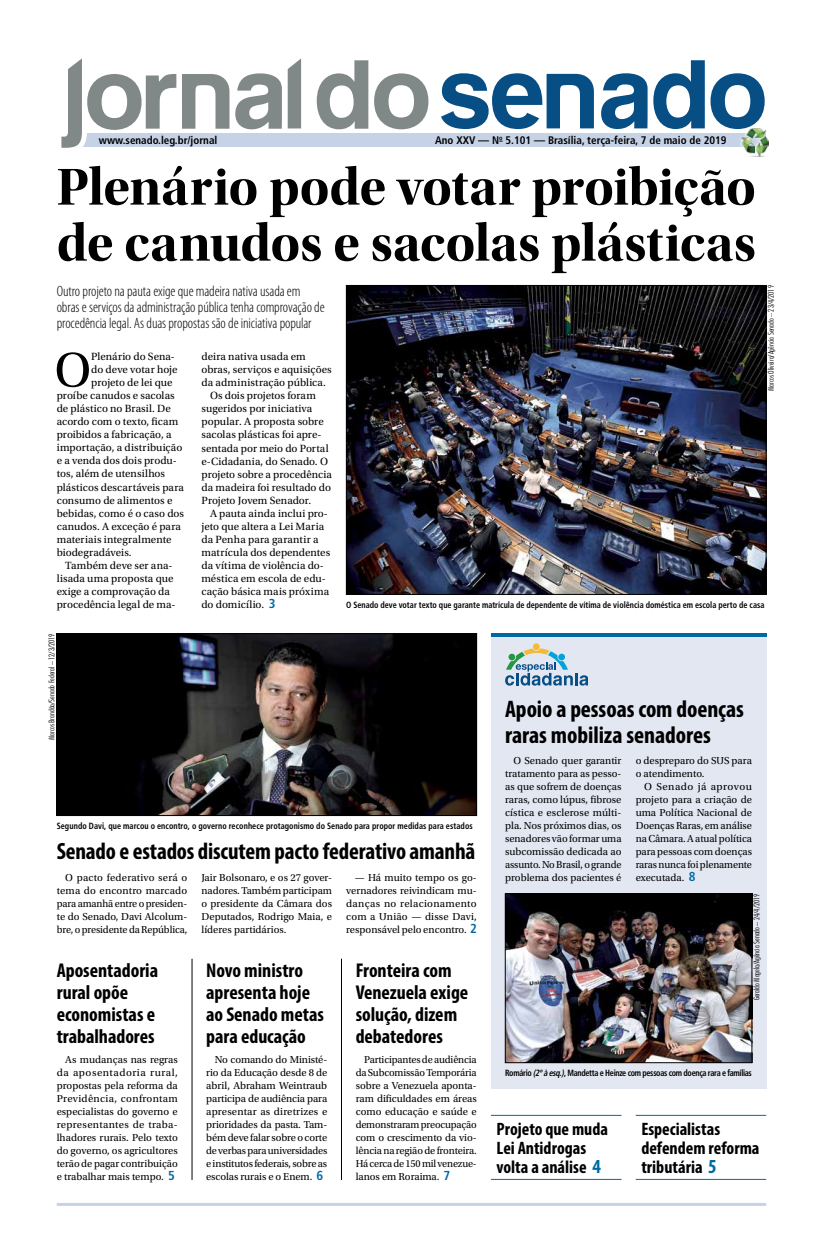
<style>
.page{position:relative;width:823px;height:1248px;background:#fff}
.page>*{position:absolute;margin:0;border:0;box-sizing:border-box;transform-origin:0 0}
.t1{font:54px/56px "Utopia Std Bold Disp";letter-spacing:-.005em;color:#000}
.t2{font:50.8px "Utopia Std";color:#000}
.t3{font:700 condensed 24px/26px "Myriad Pro";letter-spacing:-.005em;color:#000}
.t4{font:700 condensed 23.6px "Myriad Pro";letter-spacing:-.01em;color:#000}
.t5{font:700 condensed 20px/22px "Myriad Pro";color:#000}
.t6{font:700 condensed 18px/19px "Myriad Pro";color:#000}
.t7{font:300 condensed 15px/16px "Myriad Pro";letter-spacing:-.005em;color:#000}
.t8{font:11px "Utopia Std";letter-spacing:.005em;color:#000}
.t9{font:700 condensed 11px "Frutiger";color:#000}
.t10{font:10.6px/13px "Utopia Std";letter-spacing:-.005em;color:#000;text-align:justify}
.t11{font:700 condensed 9px "Frutiger";letter-spacing:.005em;color:#000;scale:.9 1}
.t12{font:700 condensed 9px "Frutiger";letter-spacing:-.035em;color:#000;scale:.9 1}
.t13{font:300 condensed 8px "Futura BT";color:#000}
.s1{font-family:"Frutiger";font-weight:700;font-stretch:condensed;font-size:13px;color:#0069a4}
.s2{font-style:italic}
.s3{font-size:20px;color:#0069a4}
</style>
<div class="page">
<hr style="left:57px;top:1202px;width:708px;height:3px;background:#c6d2e6">
<div style="left:76px;top:134px;width:689px;height:13px;background:#c6d2e6"></div>
<svg style="left:182px;top:74px;width:47px;height:55px"></svg>
<svg style="left:316px;top:60px;width:52px;height:69px"></svg>
<svg style="left:374px;top:73px;width:54px;height:56px"></svg>
<svg style="left:235px;top:58px;width:66px;height:71px"></svg>
<svg style="left:653px;top:60px;width:51px;height:69px"></svg>
<svg style="left:710px;top:73px;width:54px;height:56px"></svg>
<svg style="left:441px;top:73px;width:152px;height:56px"></svg>
<svg style="left:601px;top:73px;width:46px;height:56px"></svg>
<svg style="left:61px;top:58px;width:115px;height:90px"></svg>
<div style="left:736px;top:126px;width:33px;height:32px;background:#fff;opacity:.75"></div>
<img style="left:740px;top:129px;width:28px;height:27px">
<div style="left:490px;top:633px;width:275px;height:455px;background:#e2e7f2"></div>
<hr style="left:490px;top:633px;width:275px;height:3px;background:#0069a4">
<svg style="left:532px;top:643px;width:7px;height:7px"></svg>
<svg style="left:505px;top:648px;width:82px;height:37px"></svg>
<img style="left:507px;top:895px;width:242px;height:165px">
<div style="left:505px;top:893px;width:246px;height:169px;border:1px solid #000"></div>
<img style="left:348px;top:287px;width:415px;height:305px">
<div style="left:346px;top:285px;width:419px;height:309px;border:1px solid #000"></div>
<img style="left:59px;top:635px;width:415px;height:178px">
<div style="left:57px;top:633px;width:419px;height:182px;border:1px solid #000"></div>
<hr style="left:490px;top:1178px;width:131px;height:1px;background:#0069a4">
<hr style="left:635px;top:1178px;width:130px;height:1px;background:#0069a4">
<hr style="left:490px;top:1114px;width:131px;height:1px;background:#0069a4">
<hr style="left:635px;top:1114px;width:130px;height:1px;background:#0069a4">
<hr style="left:191px;top:958px;width:1px;height:221px;background:#000">
<hr style="left:341px;top:958px;width:1px;height:221px;background:#000">
<p class="t9" style="left:99px;top:134px;width:120px">www.senado.leg.br/jornal</p>
<p class="t9" style="left:435px;top:134px;width:293px">Ano XXV — N<sup>o</sup> 5.101 — Brasília, terça-feira, 7 de maio de 2019</p>
<h1 class="t1" style="left:57px;top:159px;width:700px">Plenário pode votar proibição de canudos e sacolas plásticas</h1>
<h3 class="t7" style="left:57px;top:283px;width:269px">Outro projeto na pauta exige que madeira nativa usada em obras e serviços da administração pública tenha comprovação de procedência legal. As duas propostas são de iniciativa popular</h3>
<h2 class="t2" style="left:54px;top:342px;width:38px">O</h2>
<p class="t8" style="left:91px;top:351px;width:85px">Plenário do Sena-</p>
<p class="t13" style="left:765px;top:391px;width:107px;rotate:-90deg">Marcos Oliveira/Agência Senado – 23/4/2019</p>
<p class="t8" style="left:201px;top:351px;width:106px">deira nativa usada em</p>
<p class="t8" style="left:201px;top:364px;width:132px">obras, serviços e aquisições</p>
<p class="t8" style="left:201px;top:377px;width:126px">da administração pública.</p>
<p class="t8" style="left:210px;top:390px;width:107px">Os dois projetos foram</p>
<p class="t8" style="left:201px;top:403px;width:112px">sugeridos por iniciativa</p>
<p class="t8" style="left:201px;top:416px;width:124px">popular. A proposta sobre</p>
<p class="t8" style="left:201px;top:429px;width:121px">sacolas plásticas foi apre-</p>
<p class="t8" style="left:201px;top:442px;width:129px">sentada por meio do Portal</p>
<p class="t8" style="left:201px;top:455px;width:128px">e-Cidadania, do Senado. O</p>
<p class="t8" style="left:201px;top:468px;width:132px">projeto sobre a procedência</p>
<p class="t8" style="left:201px;top:481px;width:131px">da madeira foi resultado do</p>
<p class="t8" style="left:201px;top:494px;width:111px">Projeto Jovem Senador.</p>
<p class="t8" style="left:210px;top:507px;width:119px">A pauta ainda inclui pro-</p>
<p class="t8" style="left:201px;top:520px;width:124px">jeto que altera a Lei Maria</p>
<p class="t8" style="left:201px;top:533px;width:118px">da Penha para garantir a</p>
<p class="t8" style="left:201px;top:546px;width:130px">matrícula dos dependentes</p>
<p class="t8" style="left:201px;top:559px;width:124px">da vítima de violência do-</p>
<p class="t8" style="left:201px;top:572px;width:126px">méstica em escola de edu-</p>
<p class="t8" style="left:201px;top:585px;width:129px">cação básica mais próxima</p>
<p class="t8" style="left:201px;top:598px;width:75px">do domicílio. <span class="s1">3</span></p>
<p class="t11" style="left:346px;top:599px;width:466px">O Senado deve votar texto que garante matrícula de dependente de vítima de violência doméstica em escola perto de casa</p>
<p class="t8" style="left:91px;top:364px;width:88px">do deve votar hoje</p>
<p class="t8" style="left:91px;top:377px;width:83px">projeto de lei que</p>
<p class="t8" style="left:57px;top:390px;width:119px">proíbe canudos e sacolas</p>
<p class="t8" style="left:57px;top:403px;width:115px">de plástico no Brasil. De</p>
<p class="t8" style="left:57px;top:416px;width:123px">acordo com o texto, ficam</p>
<p class="t8" style="left:57px;top:429px;width:116px">proibidos a fabricação, a</p>
<p class="t8" style="left:57px;top:442px;width:127px">importação, a distribuição</p>
<p class="t8" style="left:57px;top:455px;width:121px">e a venda dos dois produ-</p>
<p class="t8" style="left:57px;top:468px;width:110px">tos, além de utensilhos</p>
<p class="t8" style="left:57px;top:481px;width:129px">plásticos descartáveis para</p>
<p class="t8" style="left:57px;top:494px;width:117px">consumo de alimentos e</p>
<p class="t8" style="left:57px;top:507px;width:129px">bebidas, como é o caso dos</p>
<p class="t8" style="left:57px;top:520px;width:126px">canudos. A exceção é para</p>
<p class="t8" style="left:57px;top:533px;width:116px">materiais integralmente</p>
<p class="t8" style="left:57px;top:546px;width:76px">biodegradáveis.</p>
<p class="t8" style="left:65px;top:559px;width:109px">Também deve ser ana-</p>
<p class="t8" style="left:57px;top:572px;width:118px">lisada uma proposta que</p>
<p class="t8" style="left:57px;top:585px;width:115px">exige a comprovação da</p>
<p class="t8" style="left:57px;top:598px;width:120px">procedência legal de ma-</p>
<p class="t13" style="left:47px;top:739px;width:108px;rotate:-90deg">Marcos Brandão/Senado Federal – 12/3/2019</p>
<p class="t11" style="left:57px;top:820px;width:463px">Segundo Davi, que marcou o encontro, o governo reconhece protagonismo do Senado para propor medidas para estados</p>
<h3 class="t4" style="left:57px;top:836px;width:420px">Senado e estados discutem pacto federativo amanhã</h3>
<p class="t10" style="left:57px;top:870px;width:132px;text-indent:9px">O pacto federativo será o tema do encontro marcado para amanhã entre o presiden&shy;te do Senado, Davi Alcolum&shy;bre, o presidente da República,</p>
<p class="t10" style="left:201px;top:870px;width:132px">Jair Bolsonaro, e os 27 gover&shy;nadores. Também participam o presidente da Câmara dos Deputados, Rodrigo Maia, e líderes partidários.</p>
<p class="t10" style="left:346px;top:870px;width:132px;text-indent:9px">— Há muito tempo os go&shy;vernadores reivindicam mu&shy;danças no relacionamento com a União — disse Davi, responsável pelo encontro. <span class="s1">2</span></p>
<h3 class="t5" style="left:57px;top:958px;width:103px">Aposentadoria rural opõe economistas e trabalhadores</h3>
<h3 class="t5" style="left:206px;top:958px;width:119px">Novo ministro apresenta hoje ao Senado metas para educação</h3>
<h3 class="t5" style="left:355px;top:958px;width:114px">Fronteira com<br>Venezuela exige solução, dizem debatedores</h3>
<p class="t10" style="left:57px;top:1052px;width:123px;text-indent:9px">As mudanças nas regras da aposentadoria rural, propostas pela reforma da Previdência, confrontam especialistas do governo e representantes de traba&shy;lhadores rurais. Pelo texto do governo, os agricultores terão de pagar contribuição e trabalhar mais tempo. <span class="s1">5</span></p>
<p class="t10" style="left:206px;top:1052px;width:122px;text-indent:9px">No comando do Ministé&shy;rio da Educação desde 8 de abril, Abraham Weintraub participa de audiência para apresentar as diretrizes e prioridades da pasta. Tam&shy;bém deve falar sobre o corte de verbas para universidades e institutos federais, sobre as escolas rurais e o Enem. <span class="s1">6</span></p>
<p class="t10" style="left:355px;top:1052px;width:122px;text-indent:9px">Participantes de audiência da Subcomissão Temporária sobre a Venezuela aponta&shy;ram dificuldades em áreas como educação e saúde e demonstraram preocupação com o crescimento da vio&shy;lência na região de fronteira.<br>Há cerca de 150 mil venezue&shy;lanos em Roraima. <span class="s1">7</span></p>
<h3 class="t3" style="left:505px;top:695px;width:240px">Apoio a pessoas com doenças raras mobiliza senadores</h3>
<p class="t10" style="left:505px;top:753px;width:118px;text-indent:9px">O Senado quer garantir tratamento para as pesso&shy;as que sofrem de doenças raras, como lúpus, fibrose cística e esclerose múlti&shy;pla. Nos próximos dias, os senadores vão formar uma subcomissão dedicada ao assunto. No Brasil, o grande problema dos pacientes é</p>
<p class="t10" style="left:635px;top:753px;width:118px">o despreparo do SUS para o atendimento.</p>
<p class="t10" style="left:635px;top:779px;width:118px;text-indent:9px">O Senado já aprovou projeto para a criação de uma Política Nacional de Doenças Raras, em análise na Câmara. A atual política para pessoas com doenças raras nunca foi plenamente executada. <span class="s1">8</span></p>
<p class="t13" style="left:751px;top:1000px;width:108px;rotate:-90deg">Geraldo Magela/Agência Senado – 24/4/2019</p>
<p class="t12" style="left:505px;top:1067px;width:275px">Romário <span class="s2">(2ºàesq.)</span>, Mandetta e Heinze com pessoas com doença rara e famílias</p>
<h3 class="t6" style="left:496px;top:1119px;width:113px">Projeto que muda<br>Lei Antidrogas volta a análise <span class="s3">4</span></h3>
<h3 class="t6" style="left:641px;top:1119px;width:120px">Especialistas defendem reforma tributária <span class="s3">5</span></h3>
</div>
